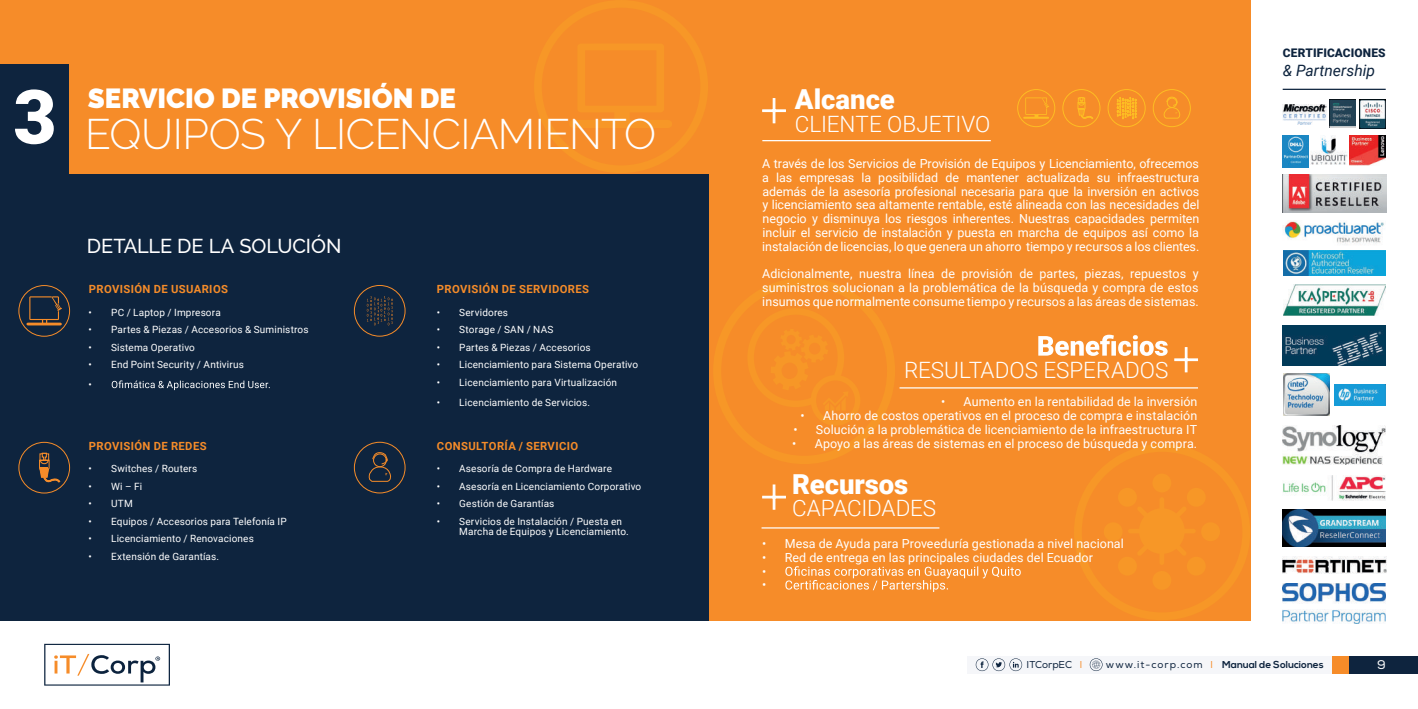
<style>
.page{position:relative;width:1418px;height:709px;background:#fff}
.page>*{position:absolute;margin:0;border:0;box-sizing:border-box;transform-origin:0 0}
.t1{font:300 42.5px "Raleway";letter-spacing:-.015em;color:#fff}
.t2{font:900 27.5px "Raleway";color:#fff}
.t3{font:900 27.5px "Roboto";color:#fff}
.t4{font:300 22.5px "Roboto";letter-spacing:-.005em;color:#fff}
.t5{font:500 20px "Raleway";letter-spacing:-.005em;color:#fff}
.t6{font:italic 15.62px "Roboto";color:#0e243e}
.t7{font:12.5px/13.8px "Roboto";letter-spacing:.005em;color:#fff;text-align:justify}
.t8{font:12.5px "Nexa";color:#fff}
.t9{font:900 11.88px "Roboto";letter-spacing:.01em;color:#0e243e}
.t10{font:700 11.25px "Roboto";letter-spacing:.035em;color:#f68c29}
.t11{font:10px/20px "Roboto";letter-spacing:.015em;color:#fff}
.t12{font:700 10px "Nexa";color:#0e243e}
.t13{font:10px "Nexa";letter-spacing:-.005em;color:#0e243e}
.s1{font-family:"Roboto";font-weight:900;font-size:75px}
.s2{color:#f68c29}
.s3{font-weight:400}
.s4{font-weight:400;color:#f68c29}
</style>
<div class="page">
<svg style="left:44px;top:644px;width:126px;height:41px"></svg>
<div style="left:0;top:0;width:709px;height:620px;background:#f68c29"></div>
<div style="left:0;top:174px;width:709px;height:446px;background:#0e243e"></div>
<svg style="left:112px;top:380px;width:158px;height:10px"></svg>
<div style="left:354px;top:285px;width:51px;height:51px;border:1px solid #f68c29;border-radius:50%"></div>
<svg style="left:367px;top:296px;width:25px;height:29px"></svg>
<div style="left:18px;top:285px;width:52px;height:51px;border:1px solid #f68c29;border-radius:50%"></div>
<svg style="left:27px;top:296px;width:35px;height:29px"></svg>
<div style="left:18px;top:442px;width:52px;height:51px;border:1px solid #f68c29;border-radius:50%"></div>
<svg style="left:39px;top:452px;width:21px;height:30px"></svg>
<div style="left:354px;top:442px;width:51px;height:51px;border:1px solid #f68c29;border-radius:50%"></div>
<svg style="left:368px;top:452px;width:23px;height:30px"></svg>
<div style="left:0;top:64px;width:69px;height:118px;background:#0e243e"></div>
<svg style="left:535px;top:0;width:173px;height:173px"></svg>
<div style="left:1348px;top:656px;width:69px;height:17px;background:#0e243e"></div>
<div style="left:1331px;top:656px;width:17px;height:17px;background:#f68c29"></div>
<div style="left:966px;top:656px;width:365px;height:17px;background:#f5f6f9"></div>
<svg style="left:975px;top:658px;width:47px;height:13px"></svg>
<svg style="left:1089px;top:658px;width:13px;height:13px"></svg>
<div style="left:709px;top:0;width:541px;height:620px;background:#f68c29"></div>
<svg style="left:762px;top:98px;width:24px;height:26px"></svg>
<hr style="left:762px;top:140px;width:228px;height:1px;background:#fff">
<div style="left:1017px;top:89px;width:38px;height:38px;border:1px solid #fdbd23;border-radius:50%"></div>
<svg style="left:1023px;top:97px;width:26px;height:22px"></svg>
<div style="left:1062px;top:89px;width:38px;height:38px;border:1px solid #fdbd23;border-radius:50%"></div>
<svg style="left:1077px;top:97px;width:16px;height:22px"></svg>
<div style="left:1107px;top:89px;width:38px;height:38px;border:1px solid #fdbd23;border-radius:50%"></div>
<svg style="left:1116px;top:97px;width:20px;height:22px"></svg>
<div style="left:1152px;top:89px;width:38px;height:38px;border:1px solid #fdbd23;border-radius:50%"></div>
<svg style="left:1163px;top:97px;width:17px;height:22px"></svg>
<svg style="left:1174px;top:347px;width:24px;height:26px"></svg>
<svg style="left:1038px;top:335px;width:129px;height:21px"></svg>
<hr style="left:899px;top:387px;width:298px;height:1px;background:#fff">
<svg style="left:1074px;top:445px;width:176px;height:175px"></svg>
<svg style="left:785px;top:566px;width:235px;height:26px"></svg>
<svg style="left:762px;top:484px;width:24px;height:26px"></svg>
<hr style="left:761px;top:527px;width:178px;height:1px;background:#fff">
<hr style="left:1282px;top:89px;width:103px;height:1px;background:#0e243e">
<svg style="left:714px;top:278px;width:181px;height:186px"></svg>
<img style="left:1282px;top:105px;width:43px;height:19px">
<img style="left:1329px;top:99px;width:26px;height:29px">
<img style="left:1359px;top:99px;width:26px;height:29px">
<img style="left:1349px;top:135px;width:36px;height:31px">
<img style="left:1282px;top:135px;width:25px;height:32px">
<img style="left:1310px;top:135px;width:37px;height:29px">
<img style="left:1282px;top:174px;width:104px;height:38px">
<img style="left:1284px;top:220px;width:100px;height:24px">
<img style="left:1283px;top:250px;width:102px;height:26px">
<img style="left:1283px;top:285px;width:102px;height:30px">
<img style="left:1282px;top:325px;width:103px;height:40px">
<img style="left:1283px;top:373px;width:46px;height:43px">
<img style="left:1334px;top:384px;width:51px;height:21px">
<img style="left:1282px;top:425px;width:103px;height:39px">
<img style="left:1283px;top:475px;width:102px;height:25px">
<img style="left:1282px;top:510px;width:103px;height:36px">
<img style="left:1282px;top:556px;width:103px;height:18px">
<img style="left:1282px;top:584px;width:103px;height:39px">
<h2 class="t2" style="left:88px;top:83px;width:370px">SERVICIO DE PROVISIÓN DE</h2>
<h1 class="t1" style="left:13px;top:109px;width:644px"><span class="s1">3</span> EQUIPOS Y LICENCIAMIENTO</h1>
<h3 class="t5" style="left:87px;top:235px;width:256px">DETALLE DE LA SOLUCIÓN</h3>
<p class="t10" style="left:89px;top:281px;width:141px">PROVISIÓN DE USUARIOS</p>
<p class="t11" style="left:89px;top:301px;width:134px">• PC / Laptop / Impresora</p>
<p class="t11" style="left:89px;top:319px;width:221px">• Partes &amp; Piezas / Accesorios &amp; Suministros</p>
<p class="t11" style="left:89px;top:336px;width:108px">• Sistema Operativo</p>
<p class="t11" style="left:89px;top:354px;width:157px">• End Point Security / Antivirus •</p>
<p class="t10" style="left:89px;top:438px;width:119px">PROVISIÓN DE REDES</p>
<p class="t11" style="left:89px;top:458px;width:110px">• Switches / Routers</p>
<p class="t11" style="left:89px;top:476px;width:55px">• Wi – Fi</p>
<p class="t11" style="left:89px;top:493px;width:46px">• UTM</p>
<p class="t11" style="left:89px;top:511px;width:200px">• Equipos / Accesorios para Telefonía IP</p>
<p class="t11" style="left:89px;top:528px;width:167px">• Licenciamiento / Renovaciones</p>
<p class="t11" style="left:89px;top:546px;width:132px">• Extensión de Garantías.</p>
<p class="t10" style="left:437px;top:281px;width:154px">PROVISIÓN DE SERVIDORES</p>
<p class="t11" style="left:437px;top:301px;width:73px">• Servidores</p>
<p class="t11" style="left:437px;top:319px;width:118px">• Storage / SAN / NAS</p>
<p class="t11" style="left:437px;top:336px;width:155px">• Partes &amp; Piezas / Accesorios</p>
<p class="t11" style="left:437px;top:354px;width:203px">• Licenciamiento para Sistema Operativo</p>
<p class="t11" style="left:437px;top:371px;width:182px">• Licenciamiento para Virtualización</p>
<p class="t11" style="left:437px;top:391px;width:155px">• Licenciamiento de Servicios.</p>
<p class="t10" style="left:437px;top:438px;width:143px">CONSULTORÍA / SERVICIO</p>
<p class="t11" style="left:437px;top:458px;width:177px">• Asesoría de Compra de Hardware</p>
<p class="t11" style="left:437px;top:476px;width:206px">• Asesoría en Licenciamiento Corporativo</p>
<p class="t11" style="left:437px;top:493px;width:119px">• Gestión de Garantías</p>
<p class="t11" style="left:459px;top:516px;width:171px;line-height:10px;text-indent:-22px">• Servicios de Instalación / Puesta en<br>Marcha de Equipos y Licenciamiento.</p>
<h2 class="t3" style="left:795px;top:80px;width:101px">Alcance</h2>
<h3 class="t4" style="left:795px;top:108px;width:197px">CLIENTE OBJETIVO</h3>
<p class="t7" style="left:762px;top:156px;width:439px">A través de los Servicios de Provisión de Equipos y Licenciamiento, ofrecemos a las empresas la posibilidad de mantener actualizada su infraestructura además de la asesoría profesional necesaria para que la inversión en activos y licenciamiento sea altamente rentable, esté alineada con las necesidades del negocio y disminuya los riesgos inherentes. Nuestras capacidades permiten incluir el servicio de instalación y puesta en marcha de equipos así como la instalación de licencias, lo que genera un ahorro tiempo y recursos a los clientes.</p>
<p class="t7" style="left:762px;top:266px;width:438px">Adicionalmente, nuestra línea de provisión de partes, piezas, repuestos y suministros solucionan a la problemática de la búsqueda y compra de estos insumos que normalmente consume tiempo y recursos a las áreas de sistemas.</p>
<h3 class="t4" style="left:904px;top:354px;width:266px">RESULTADOS ESPERADOS</h3>
<p class="t7" style="left:941px;top:394px;width:258px">• Aumento en la rentabilidad de la inversión</p>
<p class="t7" style="left:800px;top:408px;width:398px">• Ahorro de costos operativos en el proceso de compra e instalación</p>
<p class="t7" style="left:793px;top:422px;width:405px">• Solución a la problemática de licenciamiento de la infraestructura IT</p>
<p class="t7" style="left:792px;top:436px;width:406px">• Apoyo a las áreas de sistemas en el proceso de búsqueda y compra.</p>
<h2 class="t3" style="left:792px;top:465px;width:118px">Recursos</h2>
<h3 class="t4" style="left:792px;top:492px;width:145px">CAPACIDADES</h3>
<p class="t7" style="left:762px;top:536px;width:363px">• Mesa de Ayuda para Proveeduría gestionada a nivel nacional</p>
<p class="t7" style="left:762px;top:550px;width:332px;text-align:left">• Red de entrega en las principales ciudades del Ecuador •<br>•</p>
<p class="t9" style="left:1282px;top:45px;width:104px">CERTIFICACIONES</p>
<p class="t6" style="left:1282px;top:59px;width:94px">&amp; Partnership</p>
<p class="t13" style="left:1026px;top:658px;width:57px">ITCorpEC <span class="s2">l</span></p>
<p class="t12" style="left:1105px;top:658px;width:219px"><span class="s3">www.it-corp.com</span> <span class="s4">l</span> Manual de Soluciones</p>
<p class="t8" style="left:1376px;top:657px;width:10px">9</p>
</div>
